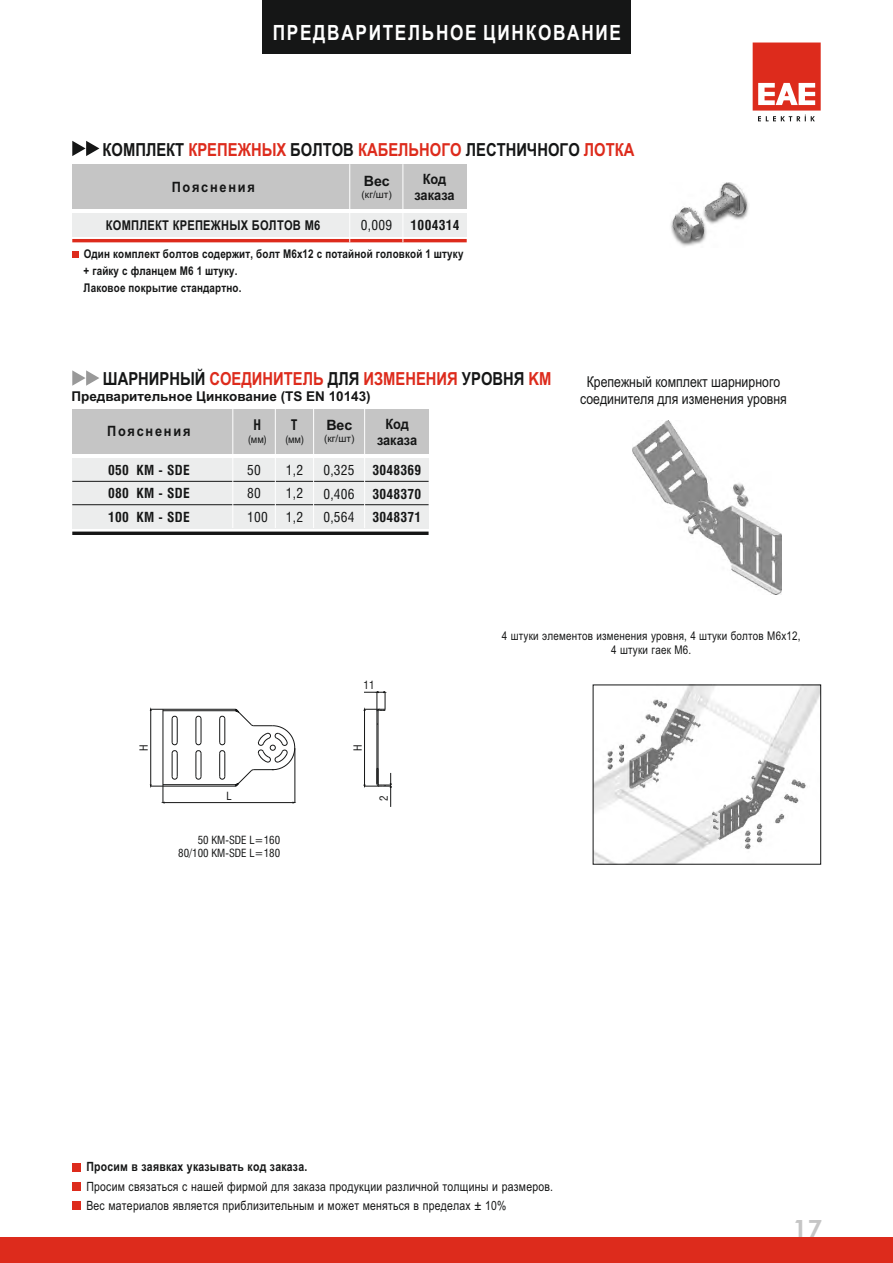
<style>
.page{position:relative;width:893px;height:1263px;background:#fff}
.page>*{position:absolute;margin:0;border:0;box-sizing:border-box;transform-origin:0 0}
.t1{font:800 24px "Futura BT";color:#c5c5c5}
.t2{font:700 21px "Arial Narrow";letter-spacing:.08em;color:#fff}
.t3{font:700 18px "Arial Narrow";color:#151616}
.t4{font:700 18px "Arial Narrow";color:#dd2b1c}
.t5{font:15px/17px "Arial Narrow";color:#151616;text-align:center}
.t6{font:700 14.25px/15.9px "Arial";letter-spacing:.01em;color:#151616;text-align:center;scale:.9 1}
.t7{font:700 14.25px "Arial";letter-spacing:.14em;color:#151616;scale:.9 1}
.t8{font:700 14.25px "Arial";letter-spacing:.01em;color:#151616}
.t9{font:700 condensed 14.25px "Swiss 721 BT";color:#151616;scale:.9 1}
.t10{font:700 condensed 13.5px/23.4px "Swiss 721 BT";letter-spacing:.02em;color:#151616;text-align:justify}
.t11{font:700 13.5px "Arial";color:#151616}
.t12{font:condensed 13.5px/23.4px "Swiss 721 BT";letter-spacing:.02em;color:#151616;text-align:justify}
.t13{font:700 13.5px "Arial Narrow";letter-spacing:.02em;color:#151616}
.t14{font:12.75px/19.2px "Arial Narrow";letter-spacing:.02em;color:#151616}
.t15{font:700 12px/17.1px "Arial Narrow";letter-spacing:.015em;color:#151616}
.t16{font:12px/13.6px "Arial Narrow";letter-spacing:.02em;color:#151616;text-align:center}
.t17{font:condensed 10.95px/13.2px "Swiss 721 BT";color:#151616;text-align:right}
.t18{font:10.5px "Swiss 721 BT";color:#151616;scale:.9 1}
.t19{font:10.05px "Arial";color:#151616}
.s1{color:#dd2b1c}
.s2{color:#151616}
.s3{font-family:"Arial"}
.s4{font-weight:700}
</style>
<div class="page">
<div style="left:0;top:1237px;width:893px;height:26px;background:#dd2b1c"></div>
<svg style="left:753px;top:43px;width:68px;height:78px"></svg>
<img style="left:632px;top:420px;width:149px;height:174px">
<img style="left:671px;top:183px;width:78px;height:64px">
<svg style="left:72px;top:370px;width:27px;height:16px"></svg>
<div style="left:72px;top:164px;width:395px;height:45px;background:#c5c5c5"></div>
<div style="left:72px;top:213px;width:395px;height:23px;background:#eceded"></div>
<hr style="left:72px;top:239px;width:395px;height:3px;background:#dd2b1c">
<svg style="left:72px;top:141px;width:27px;height:15px"></svg>
<hr style="left:402px;top:164px;width:1px;height:78px;background:#fff">
<hr style="left:349px;top:164px;width:1px;height:78px;background:#fff">
<hr style="left:364px;top:710px;width:1px;height:75px;background:#151616">
<hr style="left:378px;top:711px;width:1px;height:73px;background:#151616">
<hr style="left:377px;top:711px;width:1px;height:73px;background:#151616">
<svg style="left:364px;top:691px;width:22px;height:21px"></svg>
<svg style="left:364px;top:768px;width:27px;height:39px"></svg>
<hr style="left:295px;top:748px;width:1px;height:55px;background:#151616">
<hr style="left:164px;top:802px;width:130px;height:1px;background:#151616">
<hr style="left:150px;top:710px;width:1px;height:75px;background:#151616">
<img style="left:595px;top:687px;width:224px;height:175px">
<svg style="left:150px;top:709px;width:13px;height:2px"></svg>
<svg style="left:150px;top:785px;width:14px;height:18px"></svg>
<hr style="left:163px;top:709px;width:1px;height:77px;background:#151616">
<hr style="left:163px;top:786px;width:72px;height:1px;background:#151616">
<hr style="left:163px;top:784px;width:72px;height:1px;background:#151616">
<hr style="left:163px;top:709px;width:72px;height:1px;background:#151616">
<hr style="left:163px;top:710px;width:72px;height:1px;background:#151616">
<svg style="left:171px;top:715px;width:7px;height:65px"></svg>
<svg style="left:195px;top:715px;width:7px;height:65px"></svg>
<svg style="left:219px;top:715px;width:6px;height:65px"></svg>
<svg style="left:235px;top:708px;width:61px;height:79px"></svg>
<div style="left:72px;top:409px;width:357px;height:45px;background:#c5c5c5"></div>
<div style="left:72px;top:458px;width:357px;height:70px;background:#eceded"></div>
<hr style="left:72px;top:481px;width:357px;height:1px;background:#151616">
<hr style="left:72px;top:532px;width:357px;height:3px;background:#151616">
<hr style="left:72px;top:504px;width:357px;height:1px;background:#151616">
<hr style="left:232px;top:409px;width:1px;height:119px;background:#fff">
<hr style="left:275px;top:409px;width:1px;height:119px;background:#fff">
<hr style="left:313px;top:409px;width:1px;height:119px;background:#fff">
<hr style="left:364px;top:409px;width:1px;height:119px;background:#fff">
<div style="left:72px;top:251px;width:7px;height:6px;background:#dd2b1c"></div>
<div style="left:72px;top:1182px;width:9px;height:8px;background:#dd2b1c"></div>
<div style="left:72px;top:1163px;width:9px;height:8px;background:#dd2b1c"></div>
<div style="left:72px;top:1201px;width:9px;height:9px;background:#dd2b1c"></div>
<div style="left:262px;top:0;width:369px;height:53px;background:#151616"></div>
<p class="t2" style="left:273px;top:24px;width:350px">ПРЕДВАРИТЕЛЬНОЕ ЦИНКОВАНИЕ</p>
<p class="t3" style="left:103px;top:143px;width:533px">КОМПЛЕКТ <span class="s1">КРЕПЕЖНЫХ</span> БОЛТОВ <span class="s1">КАБЕЛЬНОГО</span> ЛЕСТНИЧНОГО <span class="s1">ЛОТКА</span></p>
<p class="t7" style="left:172px;top:181px;width:94px">Пояснения</p>
<p class="t8" style="left:364px;top:175px;width:27px">Вес</p>
<p class="t19" style="left:362px;top:190px;width:32px">(кг/шт)</p>
<p class="t6" style="left:414px;top:172px;width:46px">Код заказа</p>
<p class="t12" style="left:361px;top:215px;width:33px">0,009</p>
<p class="t10" style="left:411px;top:215px;width:50px">1004314</p>
<p class="t13" style="left:106px;top:220px;width:216px">КОМПЛЕКТ КРЕПЕЖНЫХ БОЛТОВ M6</p>
<p class="t15" style="left:84px;top:246px;width:381px">Один комплект болтов содержит, болт M6x12 с потайной головкой 1 штуку + гайку с фланцем M6 1 штуку.<br>Лаковое покрытие стандартно.</p>
<p class="t4" style="left:103px;top:372px;width:450px"><span class="s2">ШАРНИРНЫЙ</span> СОЕДИНИТЕЛЬ <span class="s2">ДЛЯ</span> ИЗМЕНЕНИЯ <span class="s2">УРОВНЯ</span> М</p>
<p class="t4" style="left:529px;top:372px;width:12px">K</p>
<p class="t11" style="left:71px;top:391px;width:301px">Предварительное Цинкование (TS EN 10143)</p>
<p class="t7" style="left:107px;top:426px;width:94px">Пояснения</p>
<p class="t9" style="left:254px;top:419px;width:10px">H</p>
<p class="t18" style="left:248px;top:435px;width:23px">(<span class="s3">мм</span>)</p>
<p class="t9" style="left:291px;top:419px;width:8px">T</p>
<p class="t18" style="left:285px;top:435px;width:23px">(<span class="s3">мм</span>)</p>
<p class="t8" style="left:326px;top:420px;width:27px">Вес</p>
<p class="t19" style="left:324px;top:435px;width:32px">(кг/шт)</p>
<p class="t6" style="left:377px;top:417px;width:46px">Код заказа</p>
<p class="t10" style="left:108px;top:460px;width:83px">050 KM - SDE 080 KM - SDE 100 KM - SDE</p>
<p class="t12" style="left:247px;top:460px;width:22px;text-align:left">50<br>80<br>100</p>
<p class="t12" style="left:286px;top:460px;width:19px">1,2<br>1,2<br>1,2</p>
<p class="t12" style="left:323px;top:460px;width:33px">0,325<br>0,406<br>0,564</p>
<p class="t10" style="left:372px;top:460px;width:50px">3048369<br>3048370<br>3048371</p>
<p class="t5" style="left:580px;top:375px;width:208px">Крепежный комплект шарнирного соединителя для изменения уровня</p>
<p class="t17" style="left:138px;top:751px;width:8px;rotate:-90deg">H</p>
<p class="t17" style="left:364px;top:680px;width:12px">11</p>
<p class="t17" style="left:352px;top:750px;width:8px;rotate:-90deg">H</p>
<p class="t17" style="left:226px;top:790px;width:7px">L</p>
<p class="t17" style="left:378px;top:801px;width:7px;rotate:-90deg">2</p>
<p class="t17" style="left:178px;top:835px;width:103px">50 KM-SDE L=160<br>80/100 KM-SDE L=180</p>
<p class="t16" style="left:502px;top:630px;width:300px">4 штуки элементов изменения уровня, 4 штуки болтов M6x12,<br>4 штуки гаек M6.</p>
<p class="t14" style="left:86px;top:1158px;width:468px"><span class="s4">Просим в заявках указывать код заказа.<br></span>Просим связаться с нашей фирмой для заказа продукции различной толщины и размеров.<br>Вес материалов является приблизительным и может меняться в пределах ± 10%</p>
<p class="t1" style="left:793px;top:1218px;width:31px">17</p>
</div>
